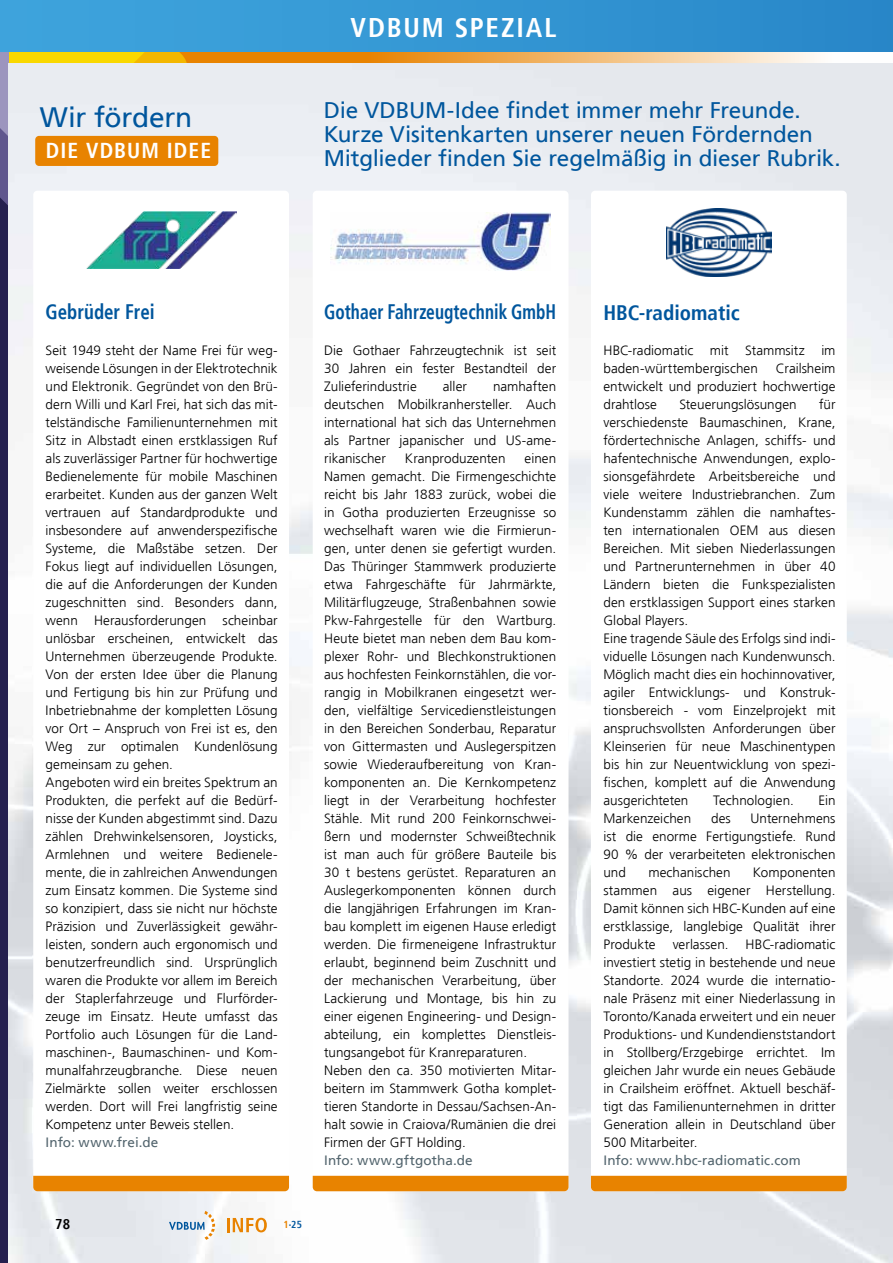
<style>
.page{position:relative;width:893px;height:1263px;background:#fff}
.page>*{position:absolute;margin:0;border:0;box-sizing:border-box;transform-origin:0 0}
.t1{font:28.05px "Frutiger LT";letter-spacing:-.01em;color:#00569d}
.t2{font:700 condensed 27px "Frutiger LT";letter-spacing:.07em;color:#fff}
.t3{font:22.5px/24px "Frutiger LT";letter-spacing:-.005em;color:#00569d}
.t4{font:700 condensed 21.6px "Frutiger LT";letter-spacing:.05em;color:#fff}
.t5{font:700 condensed 21px "Frutiger LT";color:#00569d;scale:.83 1}
.t6{font:700 condensed 21px "Frutiger LT";color:#00569d}
.t7{font:700 condensed 21px "Frutiger LT";color:#00569d;scale:.9 1}
.t8{font:700 condensed 14.25px "Frutiger LT";color:#000}
.t9{font:300 13.5px/18px "Frutiger LT";letter-spacing:.005em;color:#000;text-align:justify}
.t10{font:13.5px "Frutiger LT";letter-spacing:.01em;color:#52646d}
.t11{font:700 condensed 10.2px "Frutiger LT";color:#00569d}
.s1{color:#e88300}
</style>
<div class="page">
<svg style="left:190px;top:51px;width:703px;height:12px"></svg>
<div style="left:0;top:0;width:9px;height:1263px;background:#25204f"></div>
<svg style="left:0;top:51px;width:190px;height:174px"></svg>
<div style="left:0;top:0;width:893px;height:51px;background:linear-gradient(to right,#3fa5de,#2987c9)"></div>
<img style="left:9px;top:63px;width:884px;height:1200px">
<svg style="left:169px;top:1211px;width:46px;height:29px"></svg>
<svg style="left:227px;top:1218px;width:40px;height:14px"></svg>
<div style="left:313px;top:191px;width:255px;height:1000px;background:#fff;border-radius:4px"></div>
<div style="left:313px;top:1176px;width:255px;height:15px;background:#e88300"></div>
<div style="left:35px;top:136px;width:183px;height:30px;background:#e88300;border-radius:4px"></div>
<img style="left:330px;top:212px;width:220px;height:58px">
<div style="left:33px;top:191px;width:256px;height:1000px;background:#fff;border-radius:4px"></div>
<div style="left:33px;top:1176px;width:256px;height:15px;background:#e88300"></div>
<img style="left:87px;top:211px;width:150px;height:58px">
<div style="left:591px;top:191px;width:256px;height:1000px;background:#fff;border-radius:4px"></div>
<div style="left:591px;top:1176px;width:256px;height:15px;background:#e88300"></div>
<img style="left:666px;top:208px;width:106px;height:69px">
<h1 class="t1" style="left:40px;top:100px;width:154px">Wir fördern</h1>
<h3 class="t4" style="left:46px;top:138px;width:167px">DIE VDBUM IDEE</h3>
<h2 class="t2" style="left:350px;top:12px;width:207px">VDBUM SPEZIAL</h2>
<h3 class="t3" style="left:324px;top:98px;width:518px">Die VDBUM-Idee findet immer mehr Freunde.<br>Kurze Visitenkarten unserer neuen Fördernden<br>Mitglieder finden Sie regelmäßig in dieser Rubrik.</h3>
<h3 class="t7" style="left:46px;top:299px;width:123px">Gebrüder Frei</h3>
<p class="t9" style="left:46px;top:342px;width:234px;text-align:left">Seit 1949 steht der Name Frei für weg&shy;weisende Lösungen in der Elektrotechnik und Elektronik. Gegründet von den Brü&shy;dern Willi und Karl Frei, hat sich das mit&shy;telständische Familienunternehmen mit Sitz in Albstadt einen erstklassigen Ruf als zuverlässiger Partner für hochwertige Bedienelemente für mobile Maschinen erarbeitet. Kunden aus der ganzen Welt vertrauen auf Standardprodukte und insbesondere auf anwenderspezifische Systeme, die Maßstäbe setzen. Der Fokus liegt auf individuellen Lösungen, die auf die Anforderungen der Kunden zugeschnitten sind. Besonders dann, wenn Herausforderungen scheinbar unlösbar erscheinen, entwickelt das Unternehmen überzeugende Produkte.<br>Von der ersten Idee über die Planung und Fertigung bis hin zur Prüfung und Inbetriebnahme der kompletten Lösung vor Ort – Anspruch von Frei ist es, den Weg zur optimalen Kundenlösung gemeinsam zu gehen.<br>Angeboten wird ein breites Spektrum an Produkten, die perfekt auf die Bedürf&shy;nisse der Kunden abgestimmt sind. Dazu zählen Drehwinkelsensoren, Joysticks, Armlehnen und weitere Bedienele&shy;mente, die in zahlreichen Anwendungen zum Einsatz kommen. Die Systeme sind so konzipiert, dass sie nicht nur höchste Präzision und Zuverlässigkeit gewähr&shy;leisten, sondern auch ergonomisch und benutzerfreundlich sind. Ursprünglich waren die Produkte vor allem im Bereich der Staplerfahrzeuge und Flurförder&shy;zeuge im Einsatz. Heute umfasst das Portfolio auch Lösungen für die Land&shy;maschinen-, Baumaschinen- und Kom&shy;munalfahrzeugbranche. Diese neuen Zielmärkte sollen weiter erschlossen werden. Dort will Frei langfristig seine Kompetenz unter Beweis stellen.</p>
<p class="t10" style="left:46px;top:1134px;width:114px">Info: www.frei.de</p>
<p class="t8" style="left:55px;top:1215px;width:16px">78</p>
<p class="t11" style="left:283px;top:1218px;width:20px"><span class="s1">1</span>·25</p>
<h3 class="t5" style="left:324px;top:299px;width:281px">Gothaer Fahrzeugtechnik GmbH</h3>
<p class="t9" style="left:324px;top:342px;width:234px">Die Gothaer Fahrzeugtechnik ist seit 30 Jahren ein fester Bestandteil der Zulieferindustrie</p>
<p class="t9" style="left:324px;top:378px;width:234px;text-indent:169px">namhaften deutschen Mobilkranhersteller. Auch international hat sich das Unternehmen als Partner japanischer und US-ame&shy;rikanischer</p>
<p class="t9" style="left:443px;top:378px;width:26px">aller</p>
<p class="t9" style="left:405px;top:450px;width:102px">Kranproduzenten</p>
<p class="t9" style="left:324px;top:450px;width:234px;text-align:left;text-indent:200px">einen Namen gemacht. Die Firmengeschichte reicht bis Jahr 1883 zurück, wobei die in Gotha produzierten Erzeugnisse so wechselhaft waren wie die Firmierun&shy;gen, unter denen sie gefertigt wurden.<br>Das Thüringer Stammwerk produzierte etwa Fahrgeschäfte für Jahrmärkte, Militärflugzeuge, Straßenbahnen sowie Pkw-Fahrgestelle für den Wartburg.<br>Heute bietet man neben dem Bau kom&shy;plexer Rohr- und Blechkonstruktionen aus hochfesten Feinkornstählen, die vor&shy;rangig in Mobilkranen eingesetzt wer&shy;den, vielfältige Servicedienstleistungen in den Bereichen Sonderbau, Reparatur von Gittermasten und Auslegerspitzen sowie Wiederaufbereitung von Kran&shy;komponenten an. Die Kernkompetenz liegt in der Verarbeitung hochfester Stähle. Mit rund 200 Feinkornschwei&shy;ßern und modernster Schweißtechnik ist man auch für größere Bauteile bis 30 t bestens gerüstet. Reparaturen an Auslegerkomponenten können durch die langjährigen Erfahrungen im Kran&shy;bau komplett im eigenen Hause erledigt werden. Die firmeneigene Infrastruktur erlaubt, beginnend beim Zuschnitt und der mechanischen Verarbeitung, über Lackierung und Montage, bis hin zu einer eigenen Engineering- und Design&shy;abteilung, ein komplettes Dienstleis&shy;tungsangebot für Kranreparaturen.<br>Neben den ca. 350 motivierten Mitar&shy;beitern im Stammwerk Gotha komplet&shy;tieren Standorte in Dessau/Sachsen-An&shy;halt sowie in Craiova/Rumänien die drei Firmen der GFT Holding.</p>
<p class="t10" style="left:324px;top:1152px;width:150px">Info: www.gftgotha.de</p>
<h3 class="t6" style="left:603px;top:300px;width:138px">HBC-radiomatic</h3>
<p class="t9" style="left:603px;top:342px;width:234px">HBC-radiomatic mit Stammsitz im baden-württembergischen</p>
<p class="t9" style="left:603px;top:360px;width:234px;text-indent:172px">Crailsheim entwickelt und produziert hochwertige drahtlose</p>
<p class="t9" style="left:603px;top:396px;width:234px;text-align:left;text-indent:216px">für verschiedenste Baumaschinen, Krane, fördertechnische Anlagen, schiffs- und hafentechnische Anwendungen, explo&shy;sionsgefährdete Arbeitsbereiche und viele weitere Industriebranchen. Zum Kundenstamm zählen die namhaftes&shy;ten internationalen OEM aus diesen Bereichen. Mit sieben Niederlassungen und Partnerunternehmen in über 40<br>Ländern bieten die Funkspezialisten den erstklassigen Support eines starken Global Players.<br>Eine tragende Säule des Erfolgs sind indi&shy;viduelle Lösungen nach Kundenwunsch.<br>Möglich macht dies ein hochinnovativer, agiler Entwicklungs- und Konstruk&shy;tionsbereich - vom Einzelprojekt mit anspruchsvollsten Anforderungen über Kleinserien für neue Maschinentypen bis hin zur Neuentwicklung von spezi&shy;fischen, komplett auf die Anwendung ausgerichteten</p>
<p class="t9" style="left:679px;top:396px;width:119px">Steuerungslösungen</p>
<p class="t9" style="left:713px;top:791px;width:82px">Technologien.</p>
<p class="t9" style="left:818px;top:791px;width:19px">Ein</p>
<p class="t9" style="left:603px;top:809px;width:234px;text-indent:147px">Unternehmens ist die enorme Fertigungstiefe. Rund 90 % der verarbeiteten elektronischen und</p>
<p class="t9" style="left:603px;top:809px;width:89px">Markenzeichen</p>
<p class="t9" style="left:711px;top:809px;width:21px">des</p>
<p class="t9" style="left:648px;top:863px;width:84px">mechanischen</p>
<p class="t9" style="left:603px;top:863px;width:234px;text-indent:149px">Komponenten stammen aus eigener Herstellung.<br>Damit können sich HBC-Kunden auf eine erstklassige, langlebige Qualität ihrer Produkte</p>
<p class="t9" style="left:603px;top:935px;width:234px;text-indent:142px">HBC-radiomatic investiert stetig in bestehende und neue Standorte. 2024 wurde die internatio&shy;nale Präsenz mit einer Niederlassung in Toronto/Kanada erweitert und ein neuer Produktions- und Kundendienststandort in Stollberg/Erzgebirge errichtet. Im gleichen Jahr wurde ein neues Gebäude in Crailsheim eröffnet. Aktuell beschäf&shy;tigt das Familienunternehmen in dritter Generation allein in Deutschland über 500 Mitarbeiter.</p>
<p class="t10" style="left:603px;top:1152px;width:199px">Info: www.hbc-radiomatic.com</p>
<p class="t9" style="left:673px;top:935px;width:57px">verlassen.</p>
</div>
